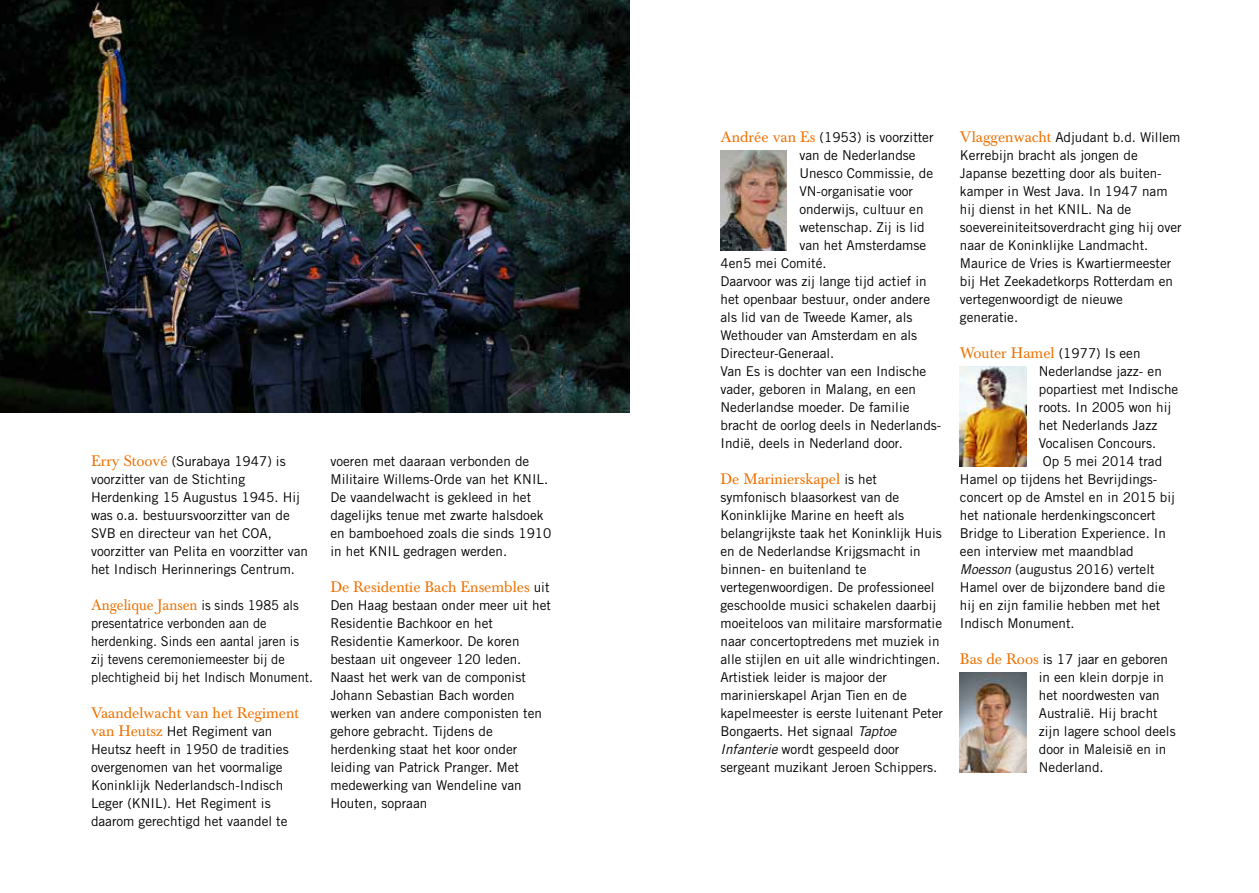
<style>
.page{position:relative;width:1259px;height:893px;background:#fff}
.page>*{position:absolute;margin:0;border:0;box-sizing:border-box;transform-origin:0 0}
.t1{font:15px "Baskerville BE";color:#ee7203}
.t2{font:15px "Baskerville BE";color:#ee7203;scale:.95 1}
.t3{font:13.5px/18px "Trade Gothic LT Std";color:#000}
.t4{font:13.5px/18px "Trade Gothic LT Std";color:#000;scale:.95 1}
.s1{font-family:"Baskerville BE";font-size:15px;color:#ee7203}
.s2{font-family:"Trade Gothic LT Std";font-size:13.5px;color:#000}
.s3{font-style:italic}
</style>
<div class="page">
<img style="left:0;top:0;width:629px;height:412px">
<img style="left:720px;top:150px;width:66px;height:100px">
<img style="left:960px;top:672px;width:66px;height:100px">
<img style="left:960px;top:366px;width:66px;height:100px">
<p class="t3" style="left:91px;top:452px;width:219px"><span class="s1">Erry Stoové</span> (Surabaya 1947) is voorzitter van de Stichting Herdenking 15 Augustus 1945. Hij was o.a. bestuursvoorzitter van de SVB en directeur van het COA, voorzitter van Pelita en voorzitter van het Indisch Herinnerings Centrum.</p>
<p class="t2" style="left:91px;top:596px;width:220px">Angelique Jansen <span class="s2">is sinds 1985 als</span></p>
<p class="t4" style="left:91px;top:614px;width:235px">presentatrice verbonden aan de herdenking. Sinds een aantal jaren is zij tevens ceremoniemeester bij de plechtigheid bij het Indisch Monument.</p>
<p class="t1" style="left:91px;top:704px;width:209px">Vaandelwacht van het Regiment</p>
<p class="t3" style="left:91px;top:722px;width:199px"><span class="s1">van Heutsz</span> Het Regiment van<br>Heutsz heeft in 1950 de tradities overgenomen van het voormalige<br>Koninklijk Nederlandsch-Indisch<br>Leger (KNIL). Het Regiment is daarom gerechtigd het vaandel te</p>
<p class="t3" style="left:330px;top:452px;width:222px">voeren met daaraan verbonden de Militaire Willems-Orde van het KNIL.<br>De vaandelwacht is gekleed in het dagelijks tenue met zwarte halsdoek en bamboehoed zoals die sinds 1910 in het KNIL gedragen werden.</p>
<p class="t1" style="left:330px;top:578px;width:220px">De Residentie Bach Ensembles <span class="s2">uit</span></p>
<p class="t3" style="left:330px;top:596px;width:222px">Den Haag bestaan onder meer uit het<br>Residentie Bachkoor en het<br>Residentie Kamerkoor. De koren bestaan uit ongeveer 120 leden.<br>Naast het werk van de componist<br>Johann Sebastian Bach worden werken van andere componisten ten gehore gebracht. Tijdens de herdenking staat het koor onder leiding van Patrick Pranger. Met medewerking van Wendeline van<br>Houten, sopraan</p>
<p class="t3" style="left:720px;top:128px;width:214px"><span class="s1">Andrée van Es</span> (1953) is voorzitter</p>
<p class="t3" style="left:799px;top:146px;width:118px">van de Nederlandse</p>
<p class="t3" style="left:799px;top:164px;width:135px">Unesco Commissie, de</p>
<p class="t3" style="left:799px;top:182px;width:115px">VN-organisatie voor</p>
<p class="t3" style="left:799px;top:200px;width:126px">onderwijs, cultuur en</p>
<p class="t3" style="left:799px;top:218px;width:127px">wetenschap. Zij is lid</p>
<p class="t3" style="left:799px;top:236px;width:128px">van het Amsterdamse</p>
<p class="t3" style="left:720px;top:254px;width:108px">4en5 mei Comité.</p>
<p class="t3" style="left:720px;top:272px;width:208px">Daarvoor was zij lange tijd actief in</p>
<p class="t3" style="left:720px;top:290px;width:211px">het openbaar bestuur, onder andere</p>
<p class="t3" style="left:720px;top:308px;width:193px">als lid van de Tweede Kamer, als</p>
<p class="t3" style="left:720px;top:326px;width:198px">Wethouder van Amsterdam en als</p>
<p class="t3" style="left:720px;top:344px;width:115px">Directeur-Generaal.</p>
<p class="t3" style="left:720px;top:362px;width:207px">Van Es is dochter van een Indische</p>
<p class="t3" style="left:720px;top:380px;width:197px">vader, geboren in Malang, en een</p>
<p class="t3" style="left:720px;top:398px;width:190px">Nederlandse moeder. De familie</p>
<p class="t3" style="left:720px;top:416px;width:222px">bracht de oorlog deels in Nederlands-</p>
<p class="t3" style="left:720px;top:434px;width:184px">Indië, deels in Nederland door.</p>
<p class="t1" style="left:720px;top:470px;width:158px">De Marinierskapel <span class="s2">is het</span></p>
<p class="t3" style="left:720px;top:488px;width:224px">symfonisch blaasorkest van de Koninklijke Marine en heeft als belangrijkste taak het Koninklijk Huis en de Nederlandse Krijgsmacht in binnen- en buitenland te vertegenwoordigen. De professioneel geschoolde musici schakelen daarbij moeiteloos van militaire marsformatie naar concertoptredens met muziek in alle stijlen en uit alle windrichtingen.<br>Artistiek leider is majoor der marinierskapel Arjan Tien en de kapelmeester is eerste luitenant Peter Bongaerts. Het signaal <span class="s3">Taptoe Infanterie</span> wordt gespeeld door sergeant muzikant Jeroen Schippers.</p>
<p class="t3" style="left:960px;top:128px;width:223px"><span class="s1">Vlaggenwacht</span> Adjudant b.d. Willem<br>Kerrebijn bracht als jongen de<br>Japanse bezetting door als buiten&shy;kamper in West Java. In 1947 nam hij dienst in het KNIL. Na de soevereiniteitsoverdracht ging hij over naar de Koninklijke Landmacht.<br>Maurice de Vries is Kwartiermeester bij Het Zeekadetkorps Rotterdam en vertegenwoordigt de nieuwe generatie.</p>
<p class="t1" style="left:960px;top:344px;width:182px">Wouter Hamel <span class="s2">(1977) Is een</span></p>
<p class="t3" style="left:1038px;top:362px;width:124px">Nederlandse jazz- en</p>
<p class="t3" style="left:1038px;top:380px;width:141px">popartiest met Indische</p>
<p class="t3" style="left:1038px;top:398px;width:134px">roots. In 2005 won hij</p>
<p class="t3" style="left:1038px;top:416px;width:120px">het Nederlands Jazz</p>
<p class="t3" style="left:1038px;top:434px;width:119px">Vocalisen Concours.</p>
<p class="t3" style="left:1043px;top:452px;width:121px">Op 5 mei 2014 trad</p>
<p class="t3" style="left:960px;top:470px;width:198px">Hamel op tijdens het Bevrijdings-</p>
<p class="t3" style="left:960px;top:488px;width:216px">concert op de Amstel en in 2015 bij</p>
<p class="t3" style="left:960px;top:506px;width:197px">het nationale herdenkingsconcert</p>
<p class="t3" style="left:960px;top:524px;width:207px">Bridge to Liberation Experience. In</p>
<p class="t3" style="left:960px;top:542px;width:175px">een interview met maandblad</p>
<p class="t3" style="left:960px;top:560px;width:196px"><span class="s3">Moesson</span> (augustus 2016) vertelt</p>
<p class="t3" style="left:960px;top:578px;width:207px">Hamel over de bijzondere band die</p>
<p class="t3" style="left:960px;top:596px;width:202px">hij en zijn familie hebben met het</p>
<p class="t3" style="left:960px;top:614px;width:116px">Indisch Monument.</p>
<p class="t3" style="left:1038px;top:650px;width:138px;text-indent:-79px"><span class="s1">Bas de Roos</span> is 17 jaar en geboren in een klein dorpje in het noordwesten van<br>Australië. Hij bracht zijn lagere school deels door in Maleisië en in<br>Nederland.</p>
</div>
